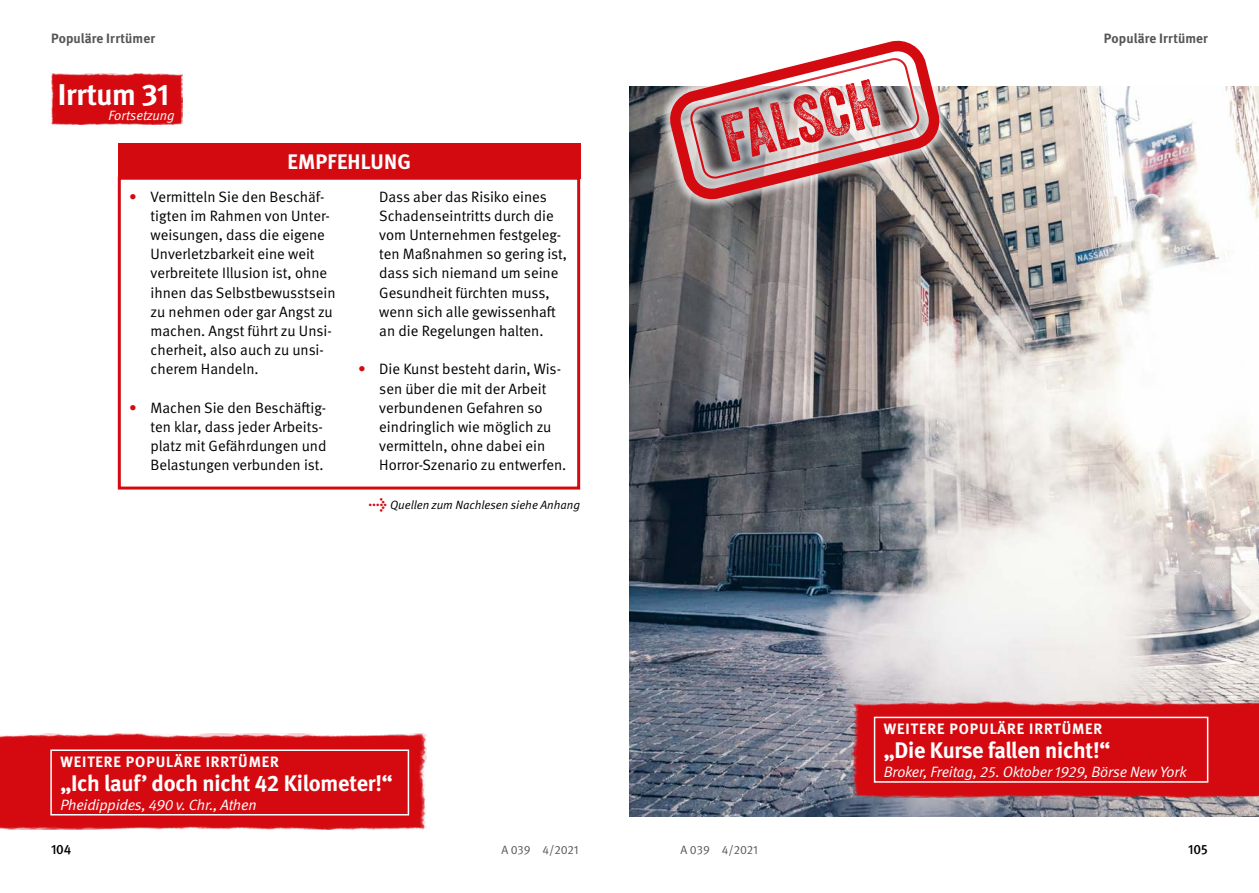
<style>
.page{position:relative;width:1259px;height:893px;background:#fff}
.page>*{position:absolute;margin:0;border:0;box-sizing:border-box;transform-origin:0 0}
.Inhalt_Fliesstext_P{font:65.4px "Veneer Two";color:#d40a11}
.t1{font:700 30px "DGUV Meta";letter-spacing:-.01em;color:#fff}
.Inhalt_Fliesstext_P-2{font:700 22.5px "DGUV Meta";letter-spacing:-.01em;color:#fff}
._01_Überschriften_Weisser_Text_in_rotem_B{font:700 21px "DGUV Meta";letter-spacing:.01em;color:#fff}
.t2{font:15px/19.2px "DGUV Meta";color:#000}
.Inhalt_Fliesstext_P-3{font:italic 15px "DGUV Meta";letter-spacing:-.01em;color:#fff}
.Inhalt_Fliesstext_P-4{font:700 15px "DGUV Meta";letter-spacing:.06em;color:#fff}
.t3{font:700 13.5px "DGUV Meta";letter-spacing:.005em;color:#565655}
.t4{font:italic 13.5px "DGUV Meta";color:#fff}
.t5{font:500 13.5px "DGUV Meta";color:#000}
.Inhalt_Fliesstext_P-5{font:italic 12px "DGUV Meta";color:#000}
.t6{font:12px "DGUV Meta";color:#565655}
.s1{color:#d40a11}
.s2{font-weight:700;font-style:normal;font-size:15px;color:#d40a11}
</style>
<div class="page">
<img style="left:630px;top:86px;width:629px;height:730px">
<div style="left:118px;top:144px;width:462px;height:35px;background:#d40a11"></div>
<div style="left:118px;top:177px;width:462px;height:313px;border:3px solid #d40a11"></div>
<img style="left:0;top:734px;width:426px;height:96px">
<div style="left:50px;top:749px;width:359px;height:66px;border:2px solid #fff"></div>
<img style="left:51px;top:74px;width:131px;height:51px">
<img style="left:851px;top:701px;width:408px;height:96px">
<div style="left:874px;top:717px;width:334px;height:66px;border:2px solid #fff"></div>
<svg style="left:649px;top:86px;width:310px;height:134px"></svg>
<svg style="left:673px;top:40px;width:268px;height:161px"></svg>
<p class="t3" style="left:51px;top:31px;width:105px">Populäre Irrtümer</p>
<p class="t3" style="left:1104px;top:31px;width:105px">Populäre Irrtümer</p>
<h2 class="t1" style="left:58px;top:77px;width:113px">Irrtum 31</h2>
<p class="t4" style="left:108px;top:108px;width:68px">Fortsetzung</p>
<h2 class="_01_Überschriften_Weisser_Text_in_rotem_B" style="left:287px;top:150px;width:125px">EMPFEHLUNG</h2>
<p class="t2" style="left:151px;top:187px;width:186px;text-indent:-21px"><span class="s1">•</span> Vermitteln Sie den Beschäf&shy;tigten im Rahmen von Unter&shy;weisungen, dass die eigene<br>Unverletzbarkeit eine weit verbreitete Illusion ist, ohne ihnen das Selbstbewusstsein zu nehmen oder gar Angst zu machen. Angst führt zu Unsi&shy;cherheit, also auch zu unsi&shy;cherem Handeln.</p>
<p class="t2" style="left:151px;top:398px;width:177px;text-indent:-21px"><span class="s1">•</span> Machen Sie den Beschäftig&shy;ten klar, dass jeder Arbeits&shy;platz mit Gefährdungen und<br>Belastungen verbunden ist.</p>
<p class="t2" style="left:379px;top:187px;width:189px">Dass aber das Risiko eines<br>Schadenseintritts durch die vom Unternehmen festgeleg&shy;ten Maßnahmen so gering ist, dass sich niemand um seine<br>Gesundheit fürchten muss, wenn sich alle gewissenhaft an die Regelungen halten.</p>
<p class="t2" style="left:379px;top:360px;width:189px;text-indent:-21px"><span class="s1">•</span> Die Kunst besteht darin, Wis&shy;sen über die mit der Arbeit verbundenen Gefahren so eindringlich wie möglich zu vermitteln, ohne dabei ein<br>Horror-Szenario zu entwerfen.</p>
<p class="Inhalt_Fliesstext_P-5" style="left:369px;top:498px;width:213px"><span class="s2">→</span> Quellen zum Nachlesen siehe Anhang</p>
<p class="Inhalt_Fliesstext_P-4" style="left:60px;top:752px;width:220px">WEITERE POPULÄRE IRRTÜMER</p>
<p class="Inhalt_Fliesstext_P-2" style="left:60px;top:769px;width:334px">„Ich lauf’ doch nicht 42 Kilometer!“</p>
<p class="Inhalt_Fliesstext_P-3" style="left:60px;top:796px;width:198px">Pheidippides, 490 v. Chr., Athen</p>
<p class="Inhalt_Fliesstext_P" style="left:714px;top:101px;width:160px;rotate:-14deg">FALSCH</p>
<p class="Inhalt_Fliesstext_P-4" style="left:884px;top:720px;width:220px">WEITERE POPULÄRE IRRTÜMER</p>
<p class="Inhalt_Fliesstext_P-2" style="left:884px;top:736px;width:228px">„Die Kurse fallen nicht!“</p>
<p class="Inhalt_Fliesstext_P-3" style="left:884px;top:763px;width:304px">Broker, Freitag, 25. Oktober 1929, Börse New York</p>
<p class="t6" style="left:501px;top:843px;width:79px">A 039 4/2021</p>
<p class="t6" style="left:680px;top:843px;width:79px">A 039 4/2021</p>
<p class="t5" style="left:51px;top:842px;width:22px">104</p>
<p class="t5" style="left:1188px;top:842px;width:21px">105</p>
</div>
